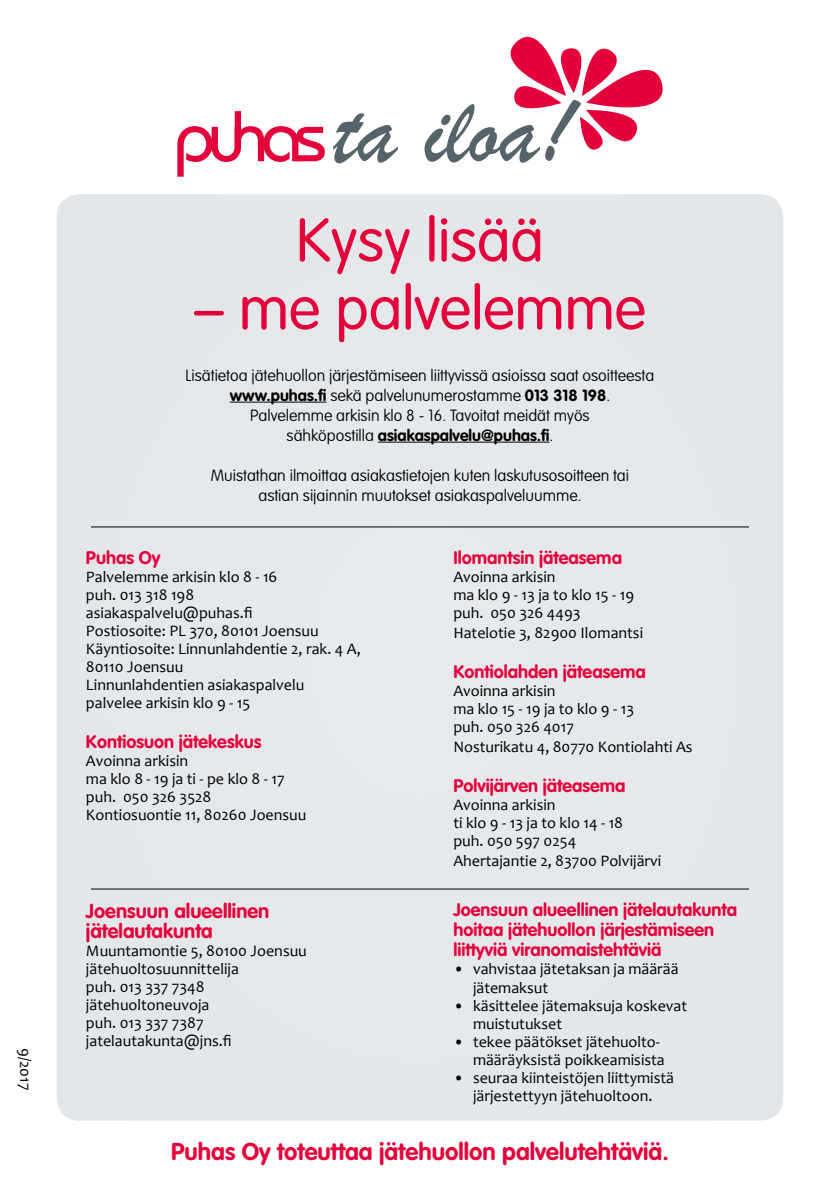
<style>
.page{position:relative;width:840px;height:1191px;background:#fff}
.page>*{position:absolute;margin:0;border:0;box-sizing:border-box;transform-origin:0 0}
.t1{font:97.4px "Brush Script";color:#566369}
.t2{font:300 60px "VAG Rounded Std";color:#e4003a}
.t3{font:700 24px "VAG Rounded Std";color:#e4003a}
.t4{font:700 20px/20px "VAG Rounded Std";color:#e4003a}
.t5{font:700 18px/20px "VAG Rounded Std";color:#e4003a}
.t6{font:16px/18px "Candara";color:#000}
.t7{font:100 16px/20px "VAG Rounded Std";color:#000;text-align:center}
.s1{font-weight:700}
</style>
<div class="page">
<svg style="left:510px;top:36px;width:153px;height:114px"></svg>
<svg style="left:177px;top:111px;width:147px;height:66px"></svg>
<div style="left:57px;top:194px;width:725px;height:926px;background:#e2e6e9;border-radius:23px"></div>
<hr style="left:230px;top:402px;width:96px;height:1px;background:#000">
<hr style="left:377px;top:442px;width:172px;height:1px;background:#000">
<hr style="left:91px;top:526px;width:657px;height:1px;background:#000">
<hr style="left:91px;top:888px;width:657px;height:1px;background:#000">
<p class="t6" style="left:35px;top:1047px;width:44px;rotate:90deg">9/2017</p>
<h1 class="t1" style="left:332px;top:72px;width:241px">ta iloa!</h1>
<h2 class="t2" style="left:296px;top:206px;width:249px">Kysy lisää</h2>
<h2 class="t2" style="left:194px;top:274px;width:453px">– me palvelemme</h2>
<p class="t7" style="left:185px;top:365px;width:470px">Lisätietoa jätehuollon järjestämiseen liittyvissä asioissa saat osoitteesta <span class="s1">www.puhas.fi</span> sekä palvelunumerostamme <span class="s1">013 318 198</span>.<br>Palvelemme arkisin klo 8 - 16. Tavoitat meidät myös<br>sähköpostilla <span class="s1">asiakaspalvelu@puhas.fi</span>.</p>
<p class="t7" style="left:211px;top:465px;width:419px">Muistathan ilmoittaa asiakastietojen kuten laskutusosoitteen tai astian sijainnin muutokset asiakaspalveluumme.</p>
<p class="t5" style="left:86px;top:548px;width:76px">Puhas Oy</p>
<p class="t6" style="left:86px;top:567px;width:276px">Palvelemme arkisin klo 8 - 16<br>puh. 013 318 198 asiakaspalvelu@puhas.fi<br>Postiosoite: PL 370, 80101 Joensuu<br>Käyntiosoite: Linnunlahdentie 2, rak. 4 A,<br>80110 Joensuu<br>Linnunlahdentien asiakaspalvelu palvelee arkisin klo 9 - 15</p>
<p class="t5" style="left:86px;top:732px;width:177px">Kontiosuon jätekeskus</p>
<p class="t6" style="left:86px;top:751px;width:222px">Avoinna arkisin<br>ma klo 8 - 19 ja ti - pe klo 8 - 17 puh. 050 326 3528<br>Kontiosuontie 11, 80260 Joensuu</p>
<p class="t4" style="left:86px;top:901px;width:185px">Joensuun alueellinen jätelautakunta</p>
<p class="t6" style="left:86px;top:941px;width:222px">Muuntamontie 5, 80100 Joensuu jätehuoltosuunnittelija<br>puh. 013 337 7348 jätehuoltoneuvoja<br>puh. 013 337 7387 jatelautakunta@jns.fi</p>
<p class="t5" style="left:453px;top:548px;width:170px">Ilomantsin jäteasema</p>
<p class="t6" style="left:453px;top:567px;width:182px">Avoinna arkisin<br>ma klo 9 - 13 ja to klo 15 - 19 puh. 050 326 4493</p>
<p class="t6" style="left:453px;top:623px;width:191px">Hatelotie 3, 82900 Ilomantsi</p>
<p class="t5" style="left:453px;top:662px;width:194px">Kontiolahden jäteasema</p>
<p class="t6" style="left:453px;top:681px;width:182px">Avoinna arkisin<br>ma klo 15 - 19 ja to klo 9 - 13 puh. 050 326 4017</p>
<p class="t6" style="left:453px;top:737px;width:241px">Nosturikatu 4, 80770 Kontiolahti As</p>
<p class="t5" style="left:453px;top:776px;width:174px">Polvijärven jäteasema</p>
<p class="t6" style="left:453px;top:795px;width:171px">Avoinna arkisin<br>ti klo 9 - 13 ja to klo 14 - 18 puh. 050 597 0254</p>
<p class="t6" style="left:453px;top:851px;width:209px">Ahertajantie 2, 83700 Polvijärvi</p>
<p class="t5" style="left:453px;top:900px;width:285px">Joensuun alueellinen jätelautakunta hoitaa jätehuollon järjestämiseen liittyviä viranomaistehtäviä</p>
<p class="t6" style="left:472px;top:960px;width:207px;text-indent:-20px">• vahvistaa jätetaksan ja määrää jätemaksut</p>
<p class="t6" style="left:472px;top:996px;width:216px;text-indent:-20px">• käsittelee jätemaksuja koskevat muistutukset</p>
<p class="t6" style="left:472px;top:1032px;width:193px;text-indent:-20px">• tekee päätökset jätehuolto&shy;määräyksistä poikkeamisista</p>
<p class="t6" style="left:453px;top:1068px;width:222px;text-align:center">• seuraa kiinteistöjen liittymistä järjestettyyn jätehuoltoon.</p>
<h3 class="t3" style="left:171px;top:1137px;width:499px">Puhas Oy toteuttaa jätehuollon palvelutehtäviä.</h3>
</div>
